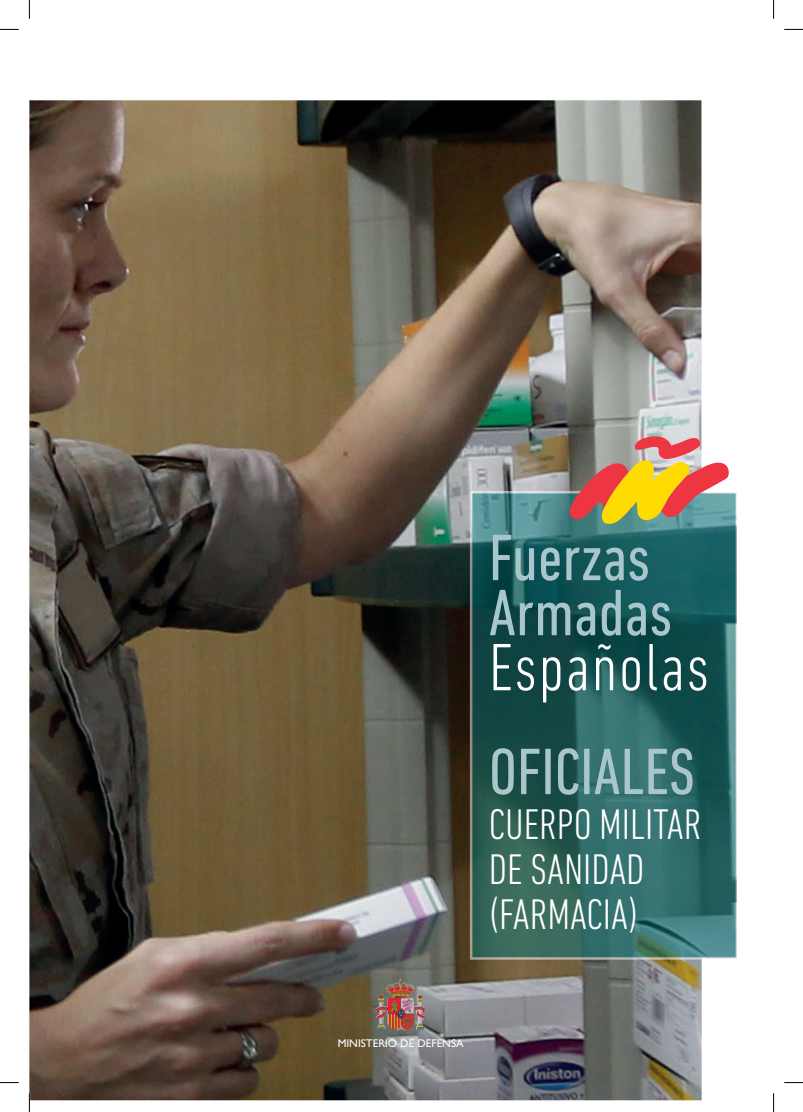
<style>
.page{position:relative;width:803px;height:1112px;background:#fff}
.page>*{position:absolute;margin:0;border:0;box-sizing:border-box;transform-origin:0 0}
.t1{font:300 condensed 68px "DIN Next LT Pro";letter-spacing:.02em;color:#fff}
.t2{font:condensed 66.62px/55px "DIN Next LT Pro";color:#a8c6cb}
.t3{font:300 condensed 43.62px/45px "DIN Next LT Pro";color:#fff}
.t4{font:11.25px "Gill Sans Std";color:#fff}
</style>
<div class="page">
<img style="left:29px;top:100px;width:673px;height:999px">
<img style="left:387px;top:978px;width:13px;height:16px">
<svg style="left:470px;top:491px;width:267px;height:468px;background:#27615f"></svg>
<svg style="left:568px;top:433px;width:162px;height:92px;background:#bf946a"></svg>
<svg style="left:0;top:29px;width:19px;height:1px"></svg>
<svg style="left:784px;top:29px;width:19px;height:1px"></svg>
<svg style="left:0;top:1082px;width:19px;height:1px"></svg>
<svg style="left:784px;top:1082px;width:19px;height:1px"></svg>
<svg style="left:29px;top:0;width:1px;height:19px"></svg>
<svg style="left:29px;top:1092px;width:1px;height:19px"></svg>
<svg style="left:773px;top:0;width:1px;height:19px"></svg>
<svg style="left:773px;top:1093px;width:1px;height:18px"></svg>
<h2 class="t2" style="left:489px;top:529px;width:185px">Fuerzas<br>Armadas</h2>
<h1 class="t1" style="left:489px;top:628px;width:222px">Españolas</h1>
<h2 class="t2" style="left:489px;top:743px;width:208px">OFICIALES</h2>
<p class="t3" style="left:489px;top:801px;width:214px">CUERPO MILITAR<br>DE SANIDAD (FARMACIA)</p>
<p class="t4" style="left:338px;top:1036px;width:127px">MINISTERIO DE DEFENSA</p>
</div>
